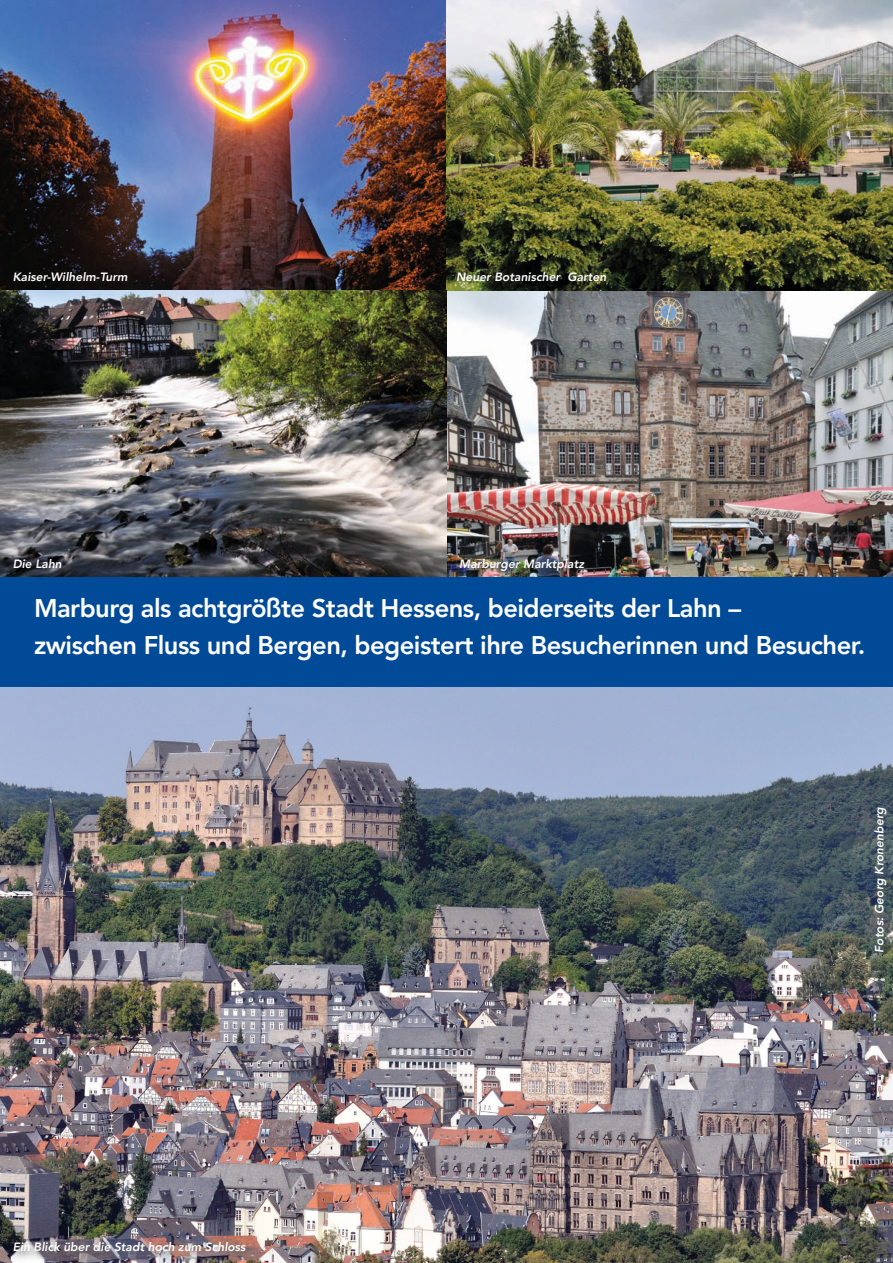
<style>
.page{position:relative;width:893px;height:1263px;background:#fff}
.page>*{position:absolute;margin:0;border:0;box-sizing:border-box;transform-origin:0 0}
.t1{font:800 25.5px/37.5px "Avenir LT Pro";letter-spacing:-.02em;color:#fff}
.t2{font:italic 800 12px "Avenir LT Pro";color:#fff}
.t3{font:10.35px "Avenir Next LT Pro";letter-spacing:-.01em;color:#fff}
</style>
<div class="page">
<img style="left:0;top:0;width:893px;height:577px">
<img style="left:0;top:686px;width:893px;height:577px">
<div style="left:0;top:577px;width:893px;height:109px;background:#004a97"></div>
<img style="left:9px;top:1237px;width:248px;height:25px">
<p class="t2" style="left:13px;top:270px;width:116px">Kaiser-Wilhelm-Turm</p>
<p class="t2" style="left:456px;top:270px;width:152px">Neuer Botanischer Garten</p>
<p class="t2" style="left:13px;top:557px;width:51px">Die Lahn</p>
<p class="t2" style="left:459px;top:557px;width:126px">Marburger Marktplatz</p>
<h1 class="t1" style="left:34px;top:589px;width:833px">Marburg als achtgrößte Stadt Hessens, beiderseits der Lahn –<br>zwischen Fluss und Bergen, begeistert ihre Besucherinnen und Besucher.</h1>
<p class="t3" style="left:764px;top:646px;width:62px">KS-Marketing</p>
<p class="t2" style="left:872px;top:952px;width:147px;rotate:-90deg">Fotos: Georg Kronenberg</p>
<p class="t2" style="left:13px;top:1239px;width:234px">Ein Blick über die Stadt hoch zum Schloss</p>
</div>
